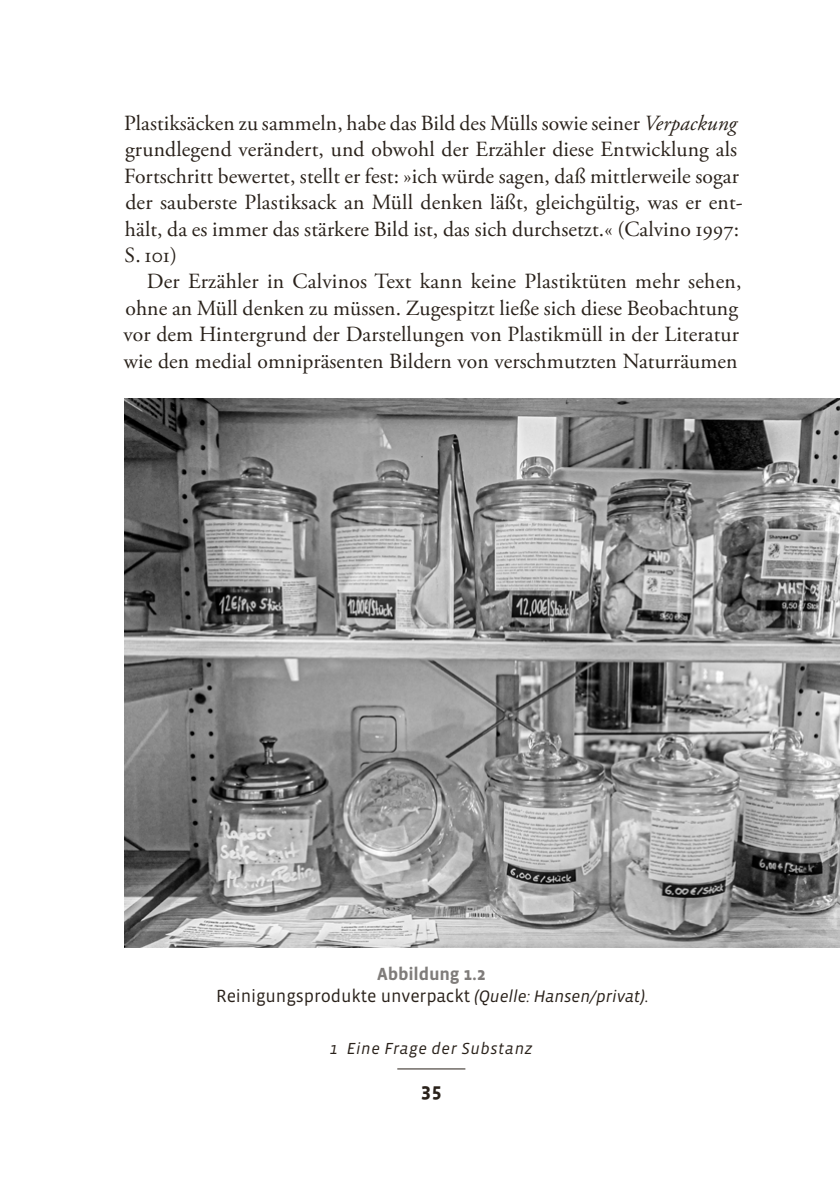
<style>
.page{position:relative;width:840px;height:1191px;background:#fff}
.page>*{position:absolute;margin:0;border:0;box-sizing:border-box;transform-origin:0 0}
.fliess_stumpf{font:21.6px/26.4px "Adobe Garamond Pro";letter-spacing:.005em;color:#29211a}
.fliess_eez{font:21.6px/26.4px "Adobe Garamond Pro";letter-spacing:.005em;color:#29211a}
.t1{font:700 19.6px "Vista Sans OTCE";color:#29211a}
.BU{font:18px/22px "Vista Sans OTCE";letter-spacing:-.01em;color:#29211a;text-align:center}
.t2{font:italic 16.4px "Vista Sans OTCE";letter-spacing:.035em;color:#29211a}
.s1{font-style:italic}
.s2{font-weight:700;color:#7f7c7a}
.s3{font-style:italic;font-size:17px}
</style>
<div class="page">
<hr style="left:397px;top:1068px;width:68px;height:1px;background:#29211a">
<img style="left:125px;top:399px;width:714px;height:548px">
<p class="fliess_stumpf" style="left:124px;top:111px;width:619px">Plastiksäcken zu sammeln, habe das Bild des Mülls sowie seiner <span class="s1">Verpackung </span>grundlegend verändert, und obwohl der Erzähler diese Entwicklung als Fortschritt bewertet, stellt er fest: »ich würde sagen, daß mittlerweile sogar der sauberste Plastiksack an Müll denken läßt, gleichgültig, was er ent&shy;hält, da es immer das stärkere Bild ist, das sich durchsetzt.« (Calvino 1997:<br>S. 101)</p>
<p class="fliess_eez" style="left:123px;top:269px;width:619px;text-indent:23px">Der Erzähler in Calvinos Text kann keine Plastiktüten mehr sehen, ohne an Müll denken zu müssen. Zugespitzt ließe sich diese Beobachtung vor dem Hintergrund der Darstellungen von Plastikmüll in der Literatur wie den medial omnipräsenten Bildern von verschmutzten Naturräumen</p>
<p class="BU" style="left:216px;top:962px;width:433px"><span class="s2">Abbildung 1.2<br></span>Reinigungsprodukte unverpackt <span class="s3">(Quelle: Hansen/privat)</span>.</p>
<p class="t2" style="left:330px;top:1039px;width:204px">1 Eine Frage der Substanz</p>
<p class="t1" style="left:421px;top:1079px;width:22px">35</p>
</div>
